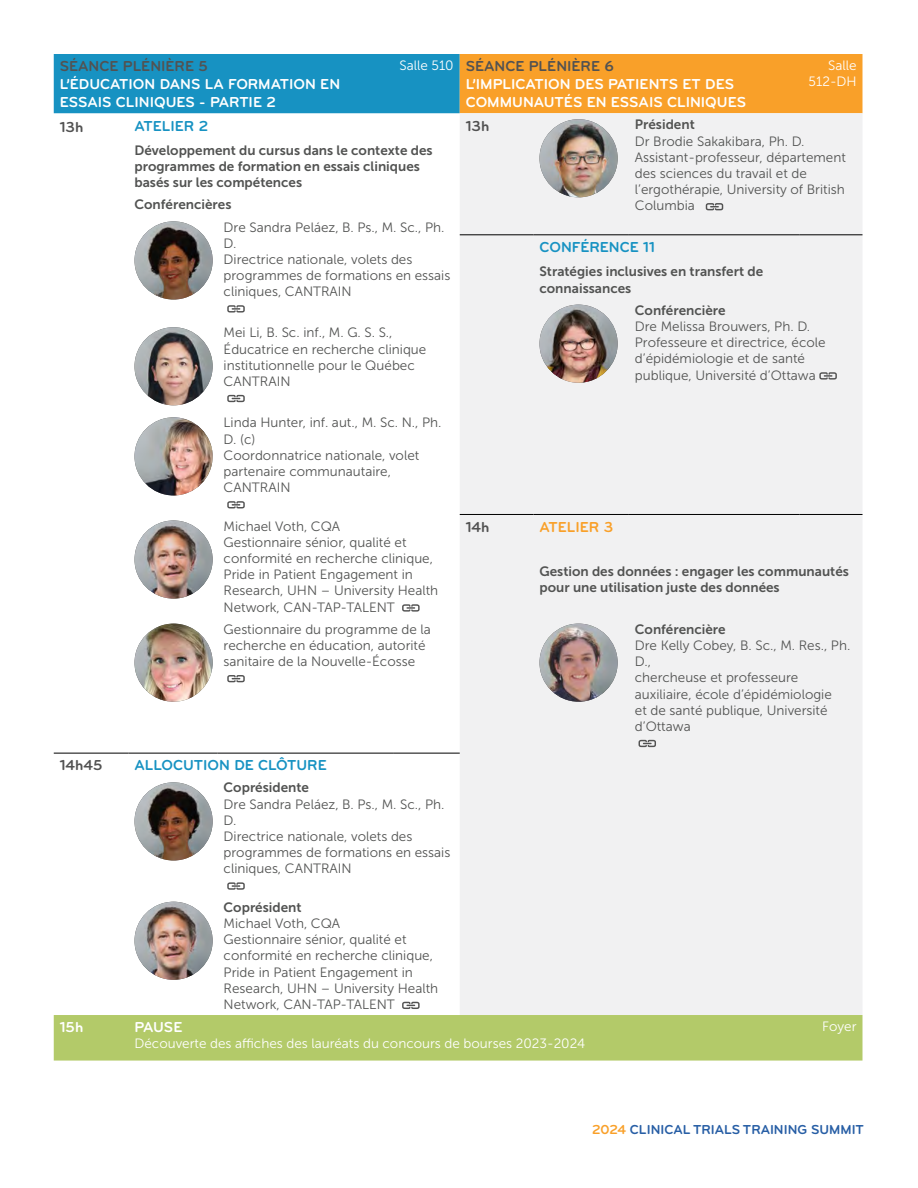
<style>
.page{position:relative;width:918px;height:1188px;background:#fff}
.page>*{position:absolute;margin:0;border:0;box-sizing:border-box;transform-origin:0 0}
.t1{font:15px/18px "Bryant Pro Bold Alternate";color:#fff}
.t2{font:15px "Bryant Pro Bold Alternate";color:#525252}
.t3{font:15px "Bryant Pro Bold Alternate";color:#1792c2}
.t4{font:700 15px "Bryant Pro";color:#1792c2}
.t5{font:15px "Bryant Pro Bold Alternate";color:#f9a029}
.t6{font:700 15px "Bryant Pro";letter-spacing:-.015em;color:#fff}
.t7{font:13.5px/16.2px "Museo Sans 300";color:#525352}
.t8{font:13.5px/16.2px "Museo Sans 700";color:#525352}
.t9{font:13.5px/16.2px "Museo Sans 300";color:#fff;text-align:right}
.t10{font:700 13.5px "Bryant Pro";color:#275ea5}
.s1{font-family:"Museo Sans 700"}
.s2{color:#f9a029}
</style>
<div class="page">
<svg style="left:54px;top:54px;width:808px;height:59px;background:#879875"></svg>
<div style="left:460px;top:113px;width:402px;height:902px;background:#f1f1f2"></div>
<div style="left:54px;top:1015px;width:808px;height:46px;background:#b3ca69"></div>
<hr style="left:460px;top:235px;width:74px;height:1px;background:#000">
<hr style="left:460px;top:514px;width:74px;height:1px;background:#000">
<hr style="left:534px;top:514px;width:95px;height:1px;background:#000">
<hr style="left:629px;top:514px;width:171px;height:1px;background:#000">
<hr style="left:800px;top:514px;width:62px;height:1px;background:#000">
<hr style="left:534px;top:235px;width:95px;height:1px;background:#000">
<hr style="left:629px;top:235px;width:171px;height:1px;background:#000">
<hr style="left:800px;top:235px;width:62px;height:1px;background:#000">
<hr style="left:54px;top:753px;width:75px;height:1px;background:#000">
<hr style="left:129px;top:753px;width:89px;height:1px;background:#000">
<hr style="left:218px;top:753px;width:175px;height:1px;background:#000">
<hr style="left:393px;top:753px;width:67px;height:1px;background:#000">
<img style="left:540px;top:119px;width:78px;height:78px;border-radius:39px">
<svg style="left:706px;top:203px;width:17px;height:7px"></svg>
<img style="left:135px;top:221px;width:78px;height:79px;border-radius:39px">
<svg style="left:227px;top:305px;width:18px;height:8px"></svg>
<img style="left:540px;top:305px;width:78px;height:78px;border-radius:39px">
<svg style="left:819px;top:372px;width:18px;height:8px"></svg>
<img style="left:135px;top:327px;width:78px;height:78px;border-radius:39px">
<svg style="left:227px;top:395px;width:18px;height:7px"></svg>
<img style="left:135px;top:417px;width:78px;height:78px;border-radius:39px">
<svg style="left:227px;top:501px;width:18px;height:7px"></svg>
<img style="left:135px;top:520px;width:78px;height:79px;border-radius:39px">
<svg style="left:402px;top:604px;width:18px;height:8px"></svg>
<img style="left:135px;top:624px;width:78px;height:78px;border-radius:39px">
<svg style="left:227px;top:675px;width:18px;height:7px"></svg>
<img style="left:540px;top:624px;width:78px;height:78px;border-radius:39px">
<svg style="left:639px;top:740px;width:17px;height:7px"></svg>
<img style="left:135px;top:782px;width:78px;height:78px;border-radius:39px">
<svg style="left:227px;top:882px;width:18px;height:8px"></svg>
<img style="left:135px;top:902px;width:78px;height:78px;border-radius:39px">
<svg style="left:402px;top:1002px;width:18px;height:7px"></svg>
<p class="t2" style="left:60px;top:57px;width:150px">SÉANCE PLÉNIÈRE 5</p>
<p class="t1" style="left:60px;top:75px;width:282px">L’ÉDUCATION DANS LA FORMATION EN<br>ESSAIS CLINIQUES - PARTIE 2</p>
<p class="t9" style="left:399px;top:57px;width:56px">Salle 510</p>
<p class="t2" style="left:466px;top:57px;width:150px">SÉANCE PLÉNIÈRE 6</p>
<p class="t1" style="left:466px;top:75px;width:282px">L’IMPLICATION DES PATIENTS ET DES<br>COMMUNAUTÉS EN ESSAIS CLINIQUES</p>
<p class="t9" style="left:809px;top:57px;width:49px">Salle<br>512-DH</p>
<p class="t2" style="left:60px;top:117px;width:25px">13h</p>
<p class="t3" style="left:135px;top:116px;width:75px">ATELIER 2</p>
<p class="t2" style="left:466px;top:116px;width:25px">13h</p>
<p class="t7" style="left:635px;top:117px;width:171px"><span class="s1">Président<br></span>Dr Brodie Sakakibara, Ph. D.</p>
<p class="t7" style="left:635px;top:149px;width:213px">Assistant-professeur, département des sciences du travail et de l’ergothérapie, University of British<br>Columbia</p>
<p class="t8" style="left:135px;top:142px;width:300px">Développement du cursus dans le contexte des programmes de formation en essais cliniques basés sur les compétences</p>
<p class="t8" style="left:135px;top:197px;width:98px">Conférencières</p>
<p class="t7" style="left:224px;top:219px;width:222px">Dre Sandra Peláez, B. Ps., M. Sc., Ph.<br>D.</p>
<p class="t7" style="left:224px;top:251px;width:228px">Directrice nationale, volets des programmes de formations en essais cliniques, CANTRAIN</p>
<p class="t4" style="left:540px;top:238px;width:117px">CONFÉRENCE 11</p>
<p class="t8" style="left:540px;top:264px;width:225px">Stratégies inclusives en transfert de connaissances</p>
<p class="t7" style="left:635px;top:302px;width:177px"><span class="s1">Conférencière<br></span>Dre Melissa Brouwers, Ph. D.</p>
<p class="t7" style="left:635px;top:335px;width:192px">Professeure et directrice, école d’épidémiologie et de santé publique, Université d’Ottawa</p>
<p class="t7" style="left:224px;top:325px;width:204px">Mei Li, B. Sc. inf., M. G. S. S.,<br>Éducatrice en recherche clinique institutionnelle pour le Québec<br>CANTRAIN</p>
<p class="t7" style="left:224px;top:415px;width:219px">Linda Hunter, inf. aut., M. Sc. N., Ph.<br>D. (c)</p>
<p class="t7" style="left:224px;top:447px;width:197px">Coordonnatrice nationale, volet partenaire communautaire,<br>CANTRAIN</p>
<p class="t7" style="left:224px;top:518px;width:118px">Michael Voth, CQA</p>
<p class="t7" style="left:224px;top:534px;width:216px">Gestionnaire sénior, qualité et conformité en recherche clinique,<br>Pride in Patient Engagement in<br>Research, UHN – University Health<br>Network, CAN-TAP-TALENT</p>
<p class="t2" style="left:466px;top:517px;width:25px">14h</p>
<p class="t5" style="left:540px;top:517px;width:75px">ATELIER 3</p>
<p class="t8" style="left:540px;top:563px;width:311px">Gestion des données : engager les communautés pour une utilisation juste des données</p>
<p class="t7" style="left:224px;top:621px;width:209px">Gestionnaire du programme de la recherche en éducation, autorité sanitaire de la Nouvelle-Écosse</p>
<p class="t7" style="left:635px;top:621px;width:217px"><span class="s1">Conférencière<br></span>Dre Kelly Cobey, B. Sc., M. Res., Ph.<br>D.,</p>
<p class="t7" style="left:635px;top:670px;width:198px">chercheuse et professeure auxiliaire, école d’épidémiologie et de santé publique, Université d’Ottawa</p>
<p class="t2" style="left:60px;top:756px;width:44px">14h45</p>
<p class="t3" style="left:135px;top:756px;width:194px">ALLOCUTION DE CLÔTURE</p>
<p class="t7" style="left:224px;top:780px;width:222px"><span class="s1">Coprésidente<br></span>Dre Sandra Peláez, B. Ps., M. Sc., Ph.<br>D.</p>
<p class="t7" style="left:224px;top:828px;width:228px">Directrice nationale, volets des programmes de formations en essais cliniques, CANTRAIN</p>
<p class="t7" style="left:224px;top:899px;width:118px"><span class="s1">Coprésident<br></span>Michael Voth, CQA</p>
<p class="t7" style="left:224px;top:932px;width:216px">Gestionnaire sénior, qualité et conformité en recherche clinique,<br>Pride in Patient Engagement in<br>Research, UHN – University Health<br>Network, CAN-TAP-TALENT</p>
<p class="t1" style="left:60px;top:1018px;width:25px">15h</p>
<p class="t6" style="left:135px;top:1018px;width:49px">PAUSE</p>
<p class="t9" style="left:135px;top:1036px;width:452px">Découverte des affiches des lauréats du concours de bourses 2023-2024</p>
<p class="t9" style="left:822px;top:1019px;width:36px">Foyer</p>
<p class="t10" style="left:592px;top:1121px;width:273px"><span class="s2">2024</span> CLINICAL TRIALS TRAINING SUMMIT</p>
</div>
